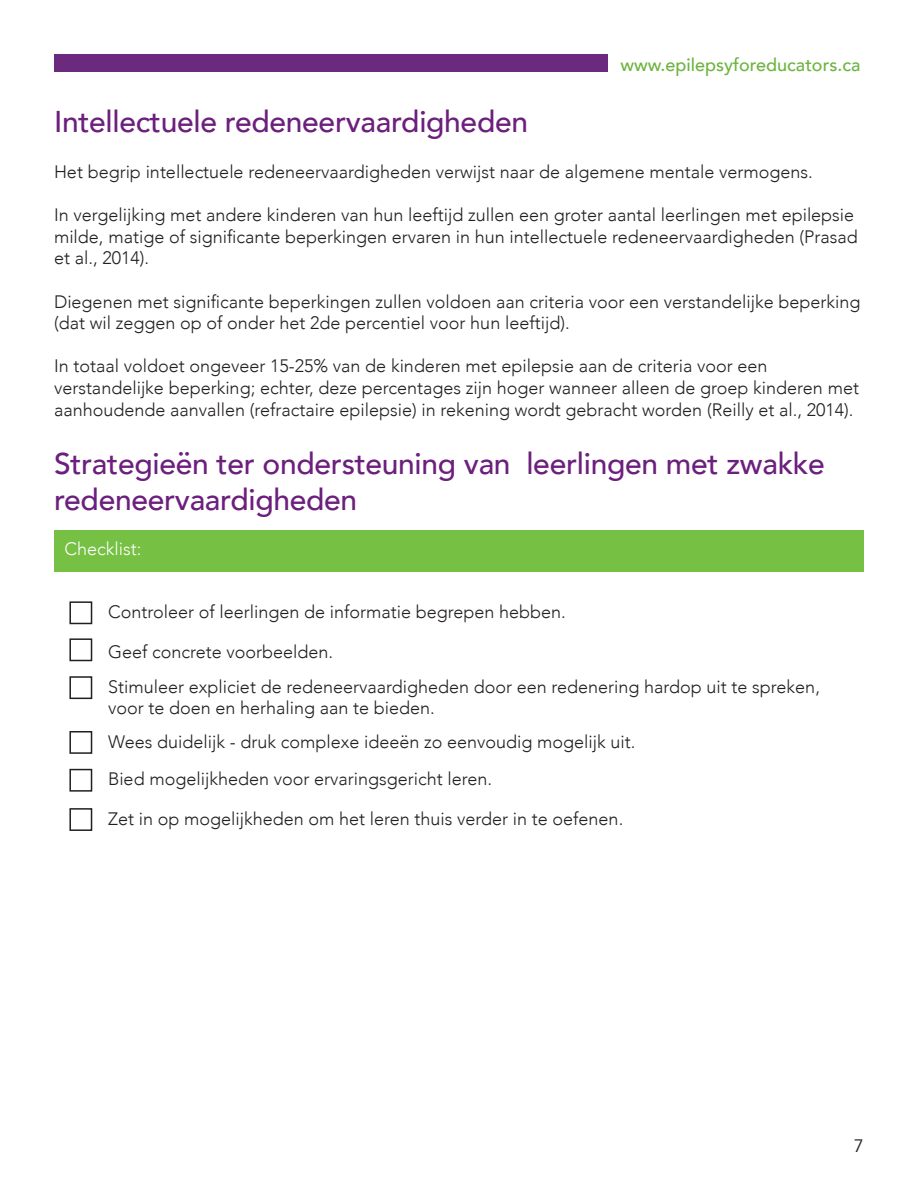
<style>
.page{position:relative;width:918px;height:1188px;background:#fff}
.page>*{position:absolute;margin:0;border:0;box-sizing:border-box;transform-origin:0 0}
.t1{font:500 30px/36px "Avenir";letter-spacing:-.01em;color:#6c1f7d}
.t2{font:300 18px/21.6px "Avenir";color:#231f20}
.t3{font:500 18px "Avenir";color:#6cb43f}
.t4{font:300 18px "Avenir";color:#fff}
.t5{font:18px "Avenir";color:#231f20}
</style>
<div class="page">
<div style="left:54px;top:54px;width:554px;height:18px;background:#6c2a7e"></div>
<div style="left:69px;top:601px;width:23px;height:23px;border:2px solid #231f20"></div>
<div style="left:69px;top:638px;width:23px;height:23px;border:2px solid #231f20"></div>
<div style="left:69px;top:676px;width:23px;height:23px;border:2px solid #231f20"></div>
<div style="left:69px;top:731px;width:23px;height:23px;border:2px solid #231f20"></div>
<div style="left:69px;top:769px;width:23px;height:23px;border:2px solid #231f20"></div>
<div style="left:69px;top:808px;width:23px;height:23px;border:2px solid #231f20"></div>
<div style="left:54px;top:531px;width:810px;height:41px;background:#76c043"></div>
<p class="t3" style="left:621px;top:50px;width:241px">www.epilepsyforeducators.ca</p>
<p class="t1" style="left:54px;top:102px;width:476px">Intellectuele redeneervaardigheden</p>
<p class="t2" style="left:54px;top:161px;width:760px">Het begrip intellectuele redeneervaardigheden verwijst naar de algemene mentale vermogens.</p>
<p class="t2" style="left:54px;top:204px;width:805px">In vergelijking met andere kinderen van hun leeftijd zullen een groter aantal leerlingen met epilepsie milde, matige of significante beperkingen ervaren in hun intellectuele redeneervaardigheden (Prasad et al., 2014).</p>
<p class="t2" style="left:54px;top:291px;width:808px">Diegenen met significante beperkingen zullen voldoen aan criteria voor een verstandelijke beperking (dat wil zeggen op of onder het 2de percentiel voor hun leeftijd).</p>
<p class="t2" style="left:54px;top:355px;width:807px">In totaal voldoet ongeveer 15-25% van de kinderen met epilepsie aan de criteria voor een verstandelijke beperking; echter, deze percentages zijn hoger wanneer alleen de groep kinderen met aanhoudende aanvallen (refractaire epilepsie) in rekening wordt gebracht worden (Reilly et al., 2014).</p>
<p class="t1" style="left:54px;top:444px;width:772px">Strategieën ter ondersteuning van leerlingen met zwakke redeneervaardigheden</p>
<p class="t4" style="left:64px;top:539px;width:79px">Checklist:</p>
<p class="t2" style="left:108px;top:601px;width:459px">Controleer of leerlingen de informatie begrepen hebben.</p>
<p class="t2" style="left:108px;top:641px;width:227px">Geef concrete voorbeelden.</p>
<p class="t2" style="left:108px;top:676px;width:714px">Stimuleer expliciet de redeneervaardigheden door een redenering hardop uit te spreken, voor te doen en herhaling aan te bieden.</p>
<p class="t2" style="left:108px;top:731px;width:529px">Wees duidelijk - druk complexe ideeën zo eenvoudig mogelijk uit.</p>
<p class="t2" style="left:108px;top:768px;width:386px">Bied mogelijkheden voor ervaringsgericht leren.</p>
<p class="t2" style="left:108px;top:808px;width:517px">Zet in op mogelijkheden om het leren thuis verder in te oefenen.</p>
<p class="t5" style="left:854px;top:1135px;width:12px">7</p>
</div>
